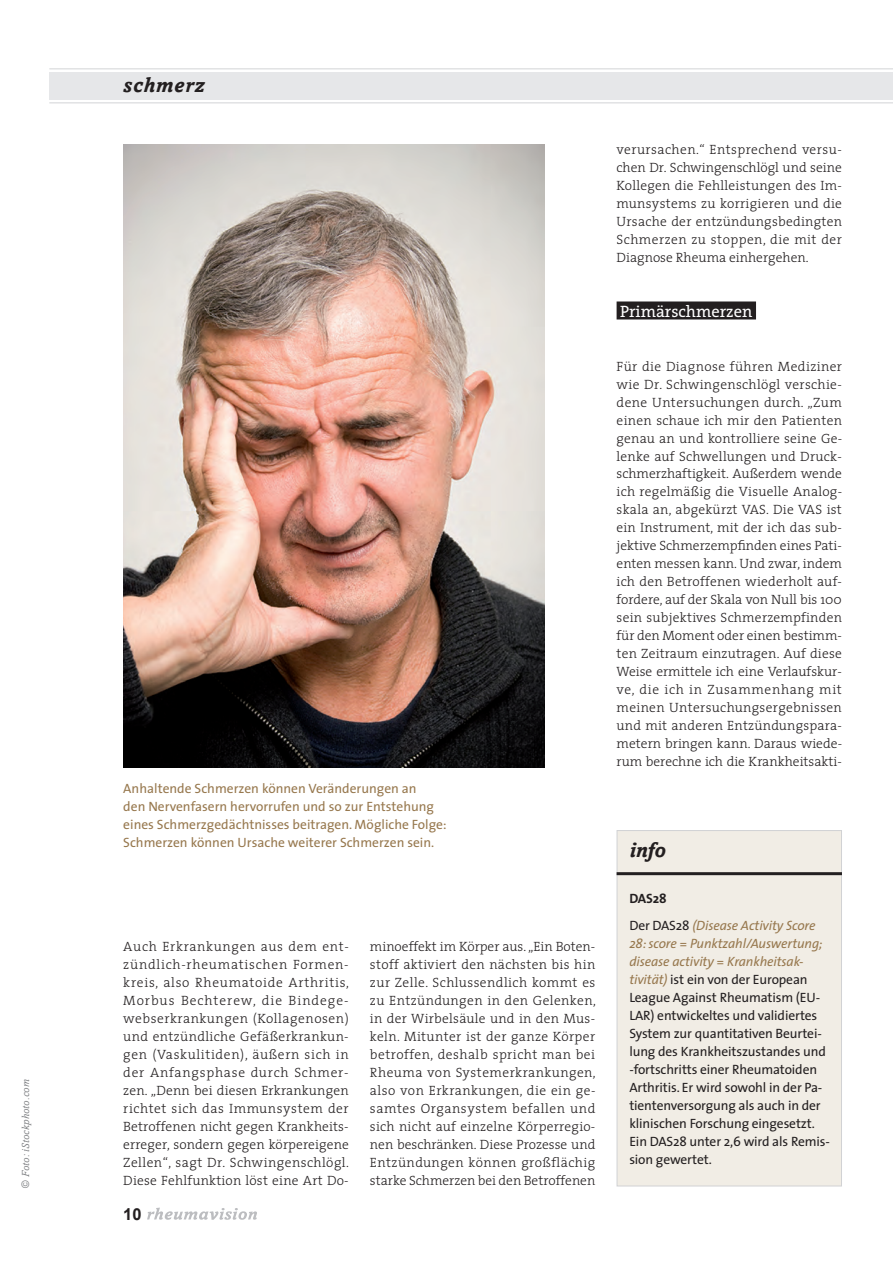
<style>
.page{position:relative;width:893px;height:1263px;background:#fff}
.page>*{position:absolute;margin:0;border:0;box-sizing:border-box;transform-origin:0 0}
.t1{font:italic 700 21px "Amasis";letter-spacing:.04em;color:#231f20}
.t2{font:16.5px "The Serif";color:#fff}
.t3{font:700 16.5px "Arial";color:#231f20}
.t4{font:300 13.5px/18px "The Serif";color:#231f20;text-align:justify}
.t5{font:13.5px/18px "The Sans";letter-spacing:-.01em;color:#231f20}
.t6{font:13.5px/18px "The Sans";color:#97784e}
.t7{font:italic 13.5px/26.5px "The Sans";letter-spacing:-.01em;color:#97784e}
.t8{font:italic 10.5px "Amasis";letter-spacing:.02em;color:#808285}
.s1{font-weight:700;font-style:normal;color:#231f20}
.s2{font-style:normal;color:#231f20}
.s3{font-style:italic;color:#97784e}
</style>
<div class="page">
<svg style="left:147px;top:1207px;width:110px;height:13px"></svg>
<div style="left:617px;top:301px;width:139px;height:18px;background:#231f20"></div>
<img style="left:123px;top:145px;width:421px;height:622px">
<div style="left:617px;top:830px;width:225px;height:356px;background:#f1ede5;border:1px solid #d1d2d4"></div>
<hr style="left:617px;top:872px;width:225px;height:3px;background:#231f20">
<hr style="left:49px;top:102px;width:844px;height:2px;background:#e1e2e4">
<hr style="left:49px;top:68px;width:844px;height:2px;background:#e1e2e4">
<div style="left:49px;top:72px;width:844px;height:27px;background:#e6e7e9"></div>
<p class="t8" style="left:20px;top:1188px;width:110px;rotate:-90deg">© Foto: iStockphoto.com</p>
<h1 class="t1" style="left:123px;top:73px;width:83px">schmerz</h1>
<p class="t6" style="left:123px;top:779px;width:325px">Anhaltende Schmerzen können Veränderungen an<br>den Nervenfasern hervorrufen und so zur Entstehung eines Schmerzgedächtnisses beitragen. Mögliche Folge:<br>Schmerzen können Ursache weiterer Schmerzen sein.</p>
<p class="t4" style="left:123px;top:937px;width:227px">Auch Erkrankungen aus dem ent&shy;zündlich-rheumatischen Formen&shy;kreis, also Rheumatoide Arthritis, Morbus Bechterew, die Bindege&shy;webserkrankungen (Kollagenosen) und entzündliche Gefäßerkrankun&shy;gen (Vaskulitiden), äußern sich in der Anfangsphase durch Schmer&shy;zen. „Denn bei diesen Erkrankungen richtet sich das Immunsystem der Betroffenen nicht gegen Krankheits&shy;erreger, sondern gegen körpereigene Zellen“, sagt Dr. Schwingenschlögl.<br>Diese Fehlfunktion löst eine Art Do-</p>
<p class="t4" style="left:370px;top:937px;width:227px">minoeffekt im Körper aus. „Ein Boten&shy;stoff aktiviert den nächsten bis hin zur Zelle. Schlussendlich kommt es zu Entzündungen in den Gelenken, in der Wirbelsäule und in den Mus&shy;keln. Mitunter ist der ganze Körper betroffen, deshalb spricht man bei Rheuma von Systemerkrankungen, also von Erkrankungen, die ein ge&shy;samtes Organsystem befallen und sich nicht auf einzelne Körperregio&shy;nen beschränken. Diese Prozesse und Entzündungen können großflächig starke Schmerzen bei den Betroffenen</p>
<p class="t3" style="left:123px;top:1203px;width:20px">10</p>
<p class="t4" style="left:617px;top:140px;width:227px">verursachen.“ Entsprechend versu&shy;chen Dr. Schwingenschlögl und seine Kollegen die Fehlleistungen des Im&shy;munsystems zu korrigieren und die Ursache der entzündungsbedingten Schmerzen zu stoppen, die mit der Diagnose Rheuma einhergehen.</p>
<p class="t2" style="left:620px;top:297px;width:134px">Primärschmerzen</p>
<p class="t4" style="left:617px;top:356px;width:227px">Für die Diagnose führen Mediziner wie Dr. Schwingenschlögl verschie&shy;dene Untersuchungen durch. „Zum einen schaue ich mir den Patienten genau an und kontrolliere seine Ge&shy;lenke auf Schwellungen und Druck&shy;schmerzhaftigkeit. Außerdem wende ich regelmäßig die Visuelle Analog&shy;skala an, abgekürzt VAS. Die VAS ist ein Instrument, mit der ich das sub&shy;jektive Schmerzempfinden eines Pati&shy;enten messen kann. Und zwar, indem ich den Betroffenen wiederholt auf&shy;fordere, auf der Skala von Null bis 100 sein subjektives Schmerzempfinden für den Moment oder einen bestimm&shy;ten Zeitraum einzutragen. Auf diese Weise ermittele ich eine Verlaufskur&shy;ve, die ich in Zusammenhang mit meinen Untersuchungsergebnissen und mit anderen Entzündungspara&shy;metern bringen kann. Daraus wiede&shy;rum berechne ich die Krankheitsakti-</p>
<h1 class="t1" style="left:629px;top:837px;width:38px">info</h1>
<p class="t7" style="left:629px;top:885px;width:188px"><span class="s1">DAS28<br></span><span class="s2">Der DAS28</span> (Disease Activity Score</p>
<p class="t5" style="left:629px;top:934px;width:202px"><span class="s3">28: score = Punktzahl/Auswertung; disease activity = Krankheitsak&shy;tivität)</span> ist ein von der European League Against Rheumatism (EU-LAR) entwickeltes und validiertes System zur quantitativen Beurtei&shy;lung des Krankheitszustandes und -fortschritts einer Rheumatoiden Arthritis. Er wird sowohl in der Pa&shy;tientenversorgung als auch in der klinischen Forschung eingesetzt.<br>Ein DAS28 unter 2,6 wird als Remis&shy;sion gewertet.</p>
</div>
